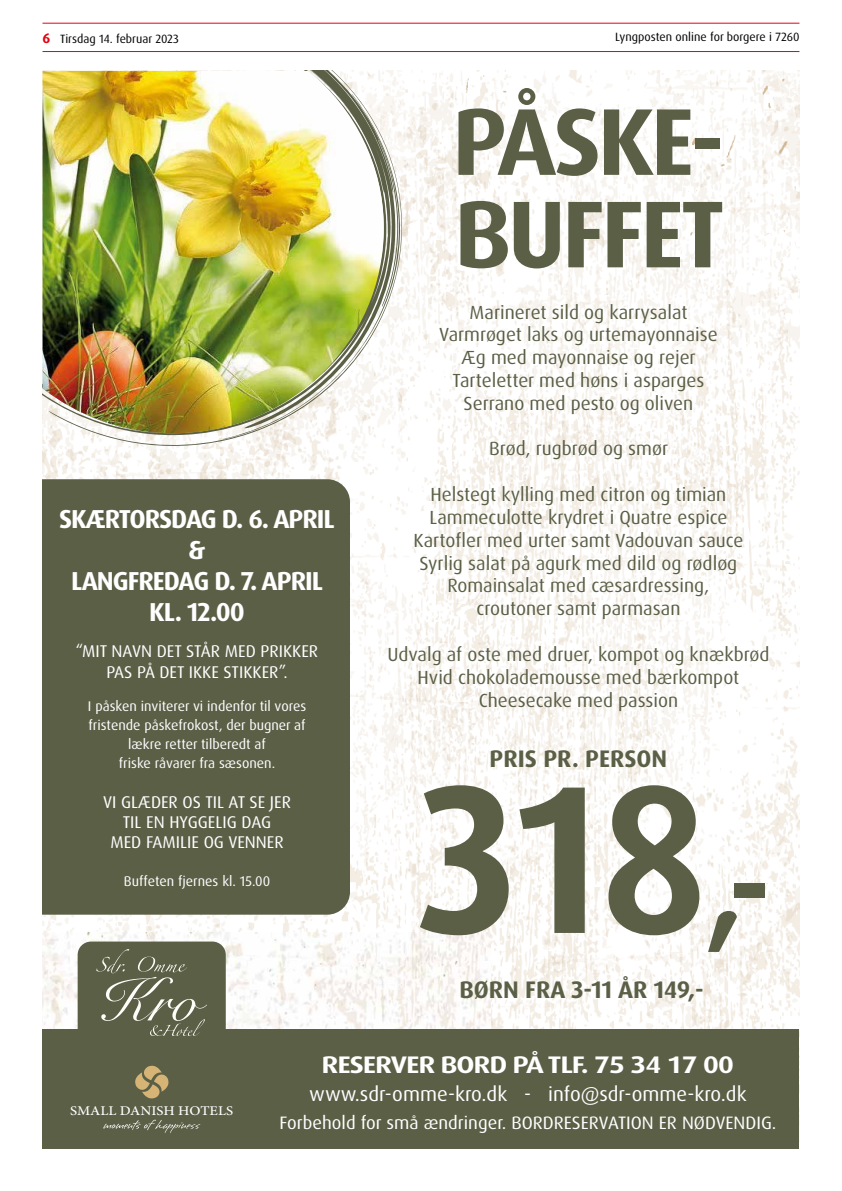
<style>
.page{position:relative;width:842px;height:1191px;background:#fff}
.page>*{position:absolute;margin:0;border:0;box-sizing:border-box;transform-origin:0 0}
.t1{font:700 211.2px "Dax Pro";color:#5b5f46;scale:.91 1}
.t2{font:700 95px/92.4px "Dax Pro";letter-spacing:-.04em;color:#5b5f46}
.t3{font:700 26px/31.1px "Dax Pro";letter-spacing:-.04em;color:#fff;text-align:center}
.t4{font:700 24px "Dax Pro";color:#5b5f46}
.t5{font:700 expanded 24px "Dax Pro";letter-spacing:-.03em;color:#fff}
.t6{font:20px "Dax Pro";color:#fff}
.t7{font:19px/22.8px "Dax Pro";color:#5b5f46;text-align:center}
.t8{font:18px "Dax Pro";color:#fff}
.t9{font:17px/20.4px "Dax Pro";color:#fff;text-align:center}
.t10{font:14px/19px "Dax Pro";color:#fff;text-align:center}
.t11{font:500 13.3px "Minion Pro";color:#fff;scale:1.11 1}
.t12{font:12px "Dax Pro";color:#000}
.s1{font-weight:700;font-size:14px;color:#e30312}
.s2{font-size:130.9px}
</style>
<div class="page">
<hr style="left:43px;top:23px;width:756px;height:1px;background:#e30312">
<hr style="left:43px;top:51px;width:756px;height:1px;background:#e30312">
<img style="left:43px;top:71px;width:756px;height:958px">
<div style="left:43px;top:1029px;width:756px;height:119px;background:#5b5f46"></div>
<svg style="left:48px;top:71px;width:356px;height:378px"></svg>
<svg style="left:222px;top:307px;width:178px;height:132px"></svg>
<svg style="left:384px;top:71px;width:19px;height:236px"></svg>
<img style="left:43px;top:71px;width:341px;height:362px">
<div style="left:43px;top:479px;width:307px;height:435px;background:#5b5f46"></div>
<svg style="left:103px;top:1119px;width:97px;height:14px"></svg>
<svg style="left:135px;top:1065px;width:34px;height:34px"></svg>
<div style="left:78px;top:941px;width:148px;height:104px;background:#5b5f46;border-radius:13px"></div>
<svg style="left:96px;top:949px;width:111px;height:87px"></svg>
<p class="t12" style="left:43px;top:31px;width:138px"><span class="s1">6</span> Tirsdag 14. februar 2023</p>
<p class="t12" style="left:615px;top:29px;width:186px">Lyngposten online for borgere i 7260</p>
<h3 class="t3" style="left:59px;top:503px;width:277px">SKÆRTORSDAG D. 6. APRIL &amp;<br>LANGFREDAG D. 7. APRIL<br>KL. 12.00</h3>
<p class="t9" style="left:76px;top:641px;width:244px">“MIT NAVN DET STÅR MED PRIKKER<br>PAS PÅ DET IKKE STIKKER”.</p>
<p class="t10" style="left:88px;top:697px;width:220px">I påsken inviterer vi indenfor til vores fristende påskefrokost, der bugner af lækre retter tilberedt af<br>friske råvarer fra sæsonen.</p>
<p class="t9" style="left:103px;top:791px;width:189px">VI GLÆDER OS TIL AT SE JER<br>TIL EN HYGGELIG DAG<br>MED FAMILIE OG VENNER</p>
<p class="t10" style="left:124px;top:872px;width:148px">Buffeten fjernes kl. 15.00</p>
<h2 class="t2" style="left:452px;top:96px;width:274px">PÅSKE-<br>BUFFET</h2>
<p class="t7" style="left:439px;top:301px;width:280px">Marineret sild og karrysalat<br>Varmrøget laks og urtemayonnaise<br>Æg med mayonnaise og rejer<br>Tarteletter med høns i asparges<br>Serrano med pesto og oliven</p>
<p class="t7" style="left:489px;top:437px;width:181px">Brød, rugbrød og smør</p>
<p class="t7" style="left:413px;top:483px;width:331px">Helstegt kylling med citron og timian Lammeculotte krydret i Quatre espice Kartofler med urter samt Vadouvan sauce Syrlig salat på agurk med dild og rødløg Romainsalat med cæsardressing, croutoner samt parmasan</p>
<p class="t7" style="left:387px;top:642px;width:384px">Udvalg af oste med druer, kompot og knækbrød<br>Hvid chokolademousse med bærkompot<br>Cheesecake med passion</p>
<p class="t4" style="left:490px;top:743px;width:179px">PRIS PR. PERSON</p>
<h1 class="t1" style="left:417px;top:723px;width:390px">318<span class="s2">,-</span></h1>
<p class="t4" style="left:460px;top:974px;width:246px">BØRN FRA 3-11 ÅR 149,-</p>
<p class="t11" style="left:70px;top:1101px;width:148px">SMALL DANISH HOTELS</p>
<p class="t5" style="left:322px;top:1049px;width:414px">RESERVER BORD PÅ TLF. 75 34 17 00</p>
<p class="t6" style="left:309px;top:1081px;width:439px">www.sdr-omme-kro.dk - info@sdr-omme-kro.dk</p>
<p class="t8" style="left:279px;top:1111px;width:498px">Forbehold for små ændringer. BORDRESERVATION ER NØDVENDIG.</p>
</div>
